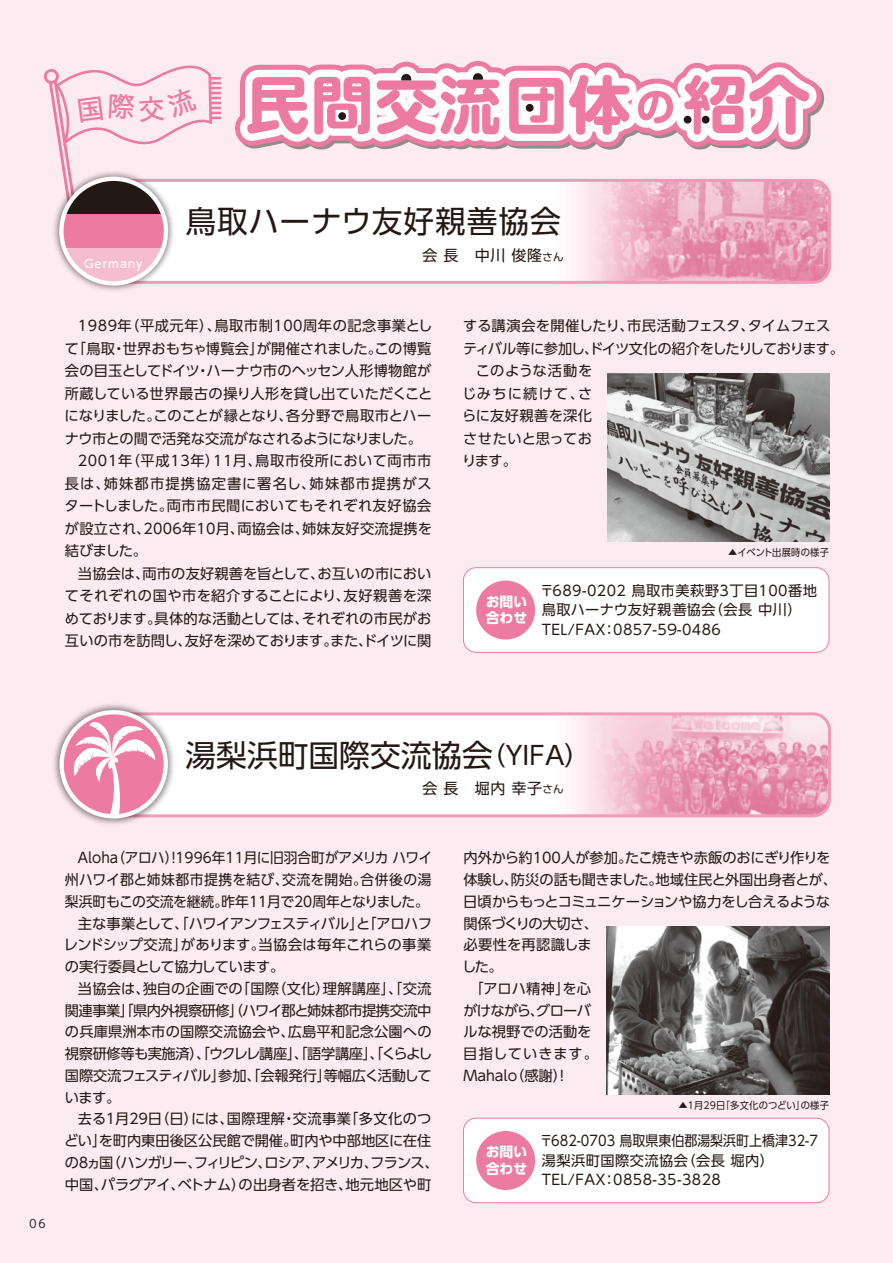
<style>
.page{position:relative;width:893px;height:1263px;background:#fcebf1}
.page>*{position:absolute;margin:0;border:0;box-sizing:border-box;transform-origin:0 0}
.t1{font:30.75px "UD Shin Go Pro";color:#231815}
.t2{font:30.75px "UD Shin Go Pro";letter-spacing:.03em;color:#231815}
.t3{font:15px "UD Shin Go Pro";letter-spacing:.04em;color:#231815}
.t4{font:700 15px "Prestige Elite Std";color:#231815}
.t5{font:14.25px "UD Shin Go Pro";color:#231815}
.t6{font:14.25px/19.5px "UD Shin Go Pro";letter-spacing:.03em;color:#231815}
.t7{font:14.25px/19.5px "UD Shin Go Pro";letter-spacing:.03em;color:#231815;scale:.91 1}
.t8{font:14.25px "UD Shin Go Pro";letter-spacing:-.045em;color:#231815}
.t9{font:14.25px "UD Shin Go Pro";letter-spacing:-.025em;color:#231815}
.t10{font:14.25px "UD Shin Go Pro";letter-spacing:.02em;color:#231815}
.t11{font:14.25px "UD Shin Go Pro";letter-spacing:-.03em;color:#231815}
.t12{font:14.25px "UD Shin Go Pro";letter-spacing:.045em;color:#231815}
.t13{font:14.25px "UD Shin Go Pro";color:#231815;scale:.96 1}
.t14{font:14.25px "UD Shin Go Pro";letter-spacing:-.09em;color:#231815}
.t15{font:14.25px "UD Shin Go Pro";letter-spacing:-.035em;color:#231815}
.t16{font:14.25px "UD Shin Go Pro";letter-spacing:.035em;color:#231815}
.t17{font:14.25px "UD Shin Go Pro";letter-spacing:.025em;color:#231815}
.t18{font:14.25px "UD Shin Go Pro";letter-spacing:-.04em;color:#231815}
.t19{font:14.25px "UD Shin Go Pro";letter-spacing:.085em;color:#231815}
.t20{font:14.25px "UD Shin Go Pro";letter-spacing:-.055em;color:#231815}
.t21{font:14.25px "UD Shin Go Pro";letter-spacing:.08em;color:#231815}
.t22{font:14.25px "UD Shin Go Pro";letter-spacing:.055em;color:#231815}
.t23{font:700 13.8px/16.2px "UD Shin Go Pro";letter-spacing:-.005em;color:#fff}
.t24{font:500 11.4px "UD Shin Go Pro";letter-spacing:.09em;color:#fff}
.t25{font:9.75px "UD Shin Go Pro";letter-spacing:.025em;color:#231815;scale:.95 1}
.s1{font-size:10.5px}
.s2{font-size:25.5px}
</style>
<div class="page">
<img style="left:607px;top:373px;width:66px;height:168px">
<img style="left:606px;top:926px;width:223px;height:168px">
<svg style="left:224px;top:712px;width:607px;height:106px;background:#f7dbe4"></svg>
<img style="left:53px;top:704px;width:171px;height:120px">
<div style="left:60px;top:710px;width:108px;height:108px;border:9px solid #fff;border-radius:50%"></div>
<div style="left:64px;top:714px;width:100px;height:100px;background:#ec7aa1;border-radius:50%"></div>
<svg style="left:224px;top:281px;width:449px;height:3px"></svg>
<div style="left:463px;top:568px;width:366px;height:84px;background:#fff;border-radius:13px"></div>
<div style="left:463px;top:567px;width:366px;height:86px;border:1px solid #ec7aa1;border-radius:13px"></div>
<img style="left:673px;top:281px;width:157px;height:353px">
<div style="left:476px;top:580px;width:59px;height:59px;background:#ec7aa1;border-radius:50%"></div>
<div style="left:463px;top:1118px;width:366px;height:85px;background:#fff;border-radius:13px"></div>
<div style="left:463px;top:1118px;width:366px;height:85px;border:1px solid #ec7aa1;border-radius:13px"></div>
<div style="left:476px;top:1131px;width:59px;height:59px;background:#ec7aa1;border-radius:50%"></div>
<svg style="left:73px;top:720px;width:83px;height:94px"></svg>
<svg style="left:47px;top:61px;width:784px;height:220px"></svg>
<p class="t24" style="left:84px;top:255px;width:60px">Germany</p>
<h1 class="t2" style="left:185px;top:196px;width:377px">鳥取ハーナウ友好親善協会</h1>
<p class="t3" style="left:422px;top:244px;width:143px">会 長　中川 俊隆<span class="s1">さん</span></p>
<p class="t16" style="left:78px;top:314px;width:356px">1989年（平成元年）、鳥取市制100周年の記念事業とし</p>
<p class="t5" style="left:65px;top:337px;width:368px">て「鳥取・世界おもちゃ博覧会」が開催されました。この博覧</p>
<p class="t5" style="left:65px;top:359px;width:368px">会の目玉としてドイツ・ハーナウ市のヘッセン人形博物館が</p>
<p class="t5" style="left:65px;top:382px;width:369px">所蔵している世界最古の操り人形を貸し出ていただくこと</p>
<p class="t5" style="left:64px;top:404px;width:368px">になりました。このことが縁となり、各分野で鳥取市とハー</p>
<p class="t11" style="left:65px;top:427px;width:359px">ナウ市との間で活発な交流がなされるようになりました。</p>
<p class="t12" style="left:78px;top:449px;width:355px">2001年（平成13年）11月、鳥取市役所において両市市</p>
<p class="t19" style="left:65px;top:472px;width:368px">長は、姉妹都市提携協定書に署名し、姉妹都市提携がス</p>
<p class="t6" style="left:65px;top:496px;width:368px">タートしました。両市市民間においてもそれぞれ友好協会</p>
<p class="t5" style="left:65px;top:517px;width:368px">が設立され、2006年10月、両協会は、姉妹友好交流提携を</p>
<p class="t5" style="left:65px;top:539px;width:84px">結びました。</p>
<p class="t5" style="left:78px;top:562px;width:355px">当協会は、両市の友好親善を旨として、お互いの市におい</p>
<p class="t10" style="left:65px;top:584px;width:368px">てそれぞれの国や市を紹介することにより、友好親善を深</p>
<p class="t5" style="left:65px;top:607px;width:368px">めております。具体的な活動としては、それぞれの市民がお</p>
<p class="t5" style="left:65px;top:629px;width:368px">互いの市を訪問し、友好を深めております。また、ドイツに関</p>
<p class="t5" style="left:463px;top:314px;width:369px">する講演会を開催したり、市民活動フェスタ、タイムフェス</p>
<p class="t8" style="left:463px;top:337px;width:383px">ティバル等に参加し、ドイツ文化の紹介をしたりしております。</p>
<p class="t12" style="left:476px;top:359px;width:118px">このような活動を</p>
<p class="t21" style="left:462px;top:382px;width:132px">じみちに続けて、さ</p>
<p class="t10" style="left:462px;top:404px;width:131px">らに友好親善を深化</p>
<p class="t5" style="left:463px;top:427px;width:131px">させたいと思ってお</p>
<p class="t5" style="left:462px;top:449px;width:56px">ります。</p>
<p class="t23" style="left:486px;top:593px;width:43px">お問い合わせ</p>
<p class="t25" style="left:728px;top:545px;width:108px">▲イベント出展時の様子</p>
<p class="t6" style="left:540px;top:580px;width:279px">〒689-0202 鳥取市美萩野3丁目100番地鳥取ハーナウ友好親善協会（会長 中川）<br>TEL/FAX：0857-59-0486</p>
<h1 class="t1" style="left:185px;top:730px;width:406px">湯梨浜町国際交流協会<span class="s2">（ＹＩＦＡ）</span></h1>
<p class="t3" style="left:422px;top:776px;width:143px">会 長　堀内 幸子<span class="s1">さん</span></p>
<p class="t4" style="left:29px;top:1215px;width:19px">06</p>
<p class="t13" style="left:78px;top:846px;width:370px">Aloha（アロハ）！1996年11月に旧羽合町がアメリカ ハワイ</p>
<p class="t6" style="left:65px;top:869px;width:368px">州ハワイ郡と姉妹都市提携を結び、交流を開始。合併後の湯</p>
<p class="t5" style="left:65px;top:890px;width:365px">梨浜町もこの交流を継続。昨年11月で20周年となりました。</p>
<p class="t8" style="left:78px;top:912px;width:356px">主な事業として、「ハワイアンフェスティバル」と「アロハフ</p>
<p class="t5" style="left:64px;top:933px;width:369px">レンドシップ交流」があります。当協会は毎年これらの事業</p>
<p class="t9" style="left:65px;top:955px;width:221px">の実行委員として協力しています。</p>
<p class="t5" style="left:78px;top:977px;width:355px">当協会は、独自の企画での「国際（文化）理解講座」、「交流</p>
<p class="t15" style="left:65px;top:999px;width:368px">関連事業」「県内外視察研修」（ハワイ郡と姉妹都市提携交流中</p>
<p class="t5" style="left:65px;top:1020px;width:368px">の兵庫県洲本市の国際交流協会や、広島平和記念公園への</p>
<p class="t9" style="left:65px;top:1042px;width:369px">視察研修等も実施済）、「ウクレレ講座」、「語学講座」、「くらよし</p>
<p class="t5" style="left:65px;top:1064px;width:368px">国際交流フェスティバル」参加、「会報発行」等幅広く活動して</p>
<p class="t5" style="left:65px;top:1086px;width:57px">います。</p>
<p class="t17" style="left:78px;top:1107px;width:355px">去る１月２９日（日）には、国際理解・交流事業「多文化のつ</p>
<p class="t5" style="left:64px;top:1129px;width:369px">どい」を町内東田後区公民館で開催。町内や中部地区に在住</p>
<p class="t14" style="left:65px;top:1151px;width:375px">の８ヵ国（ハンガリー、フィリピン、ロシア、アメリカ、フランス、</p>
<p class="t5" style="left:65px;top:1172px;width:368px">中国、パラグアイ、ベトナム）の出身者を招き、地元地区や町</p>
<p class="t5" style="left:463px;top:846px;width:368px">内外から約100人が参加。たこ焼きや赤飯のおにぎり作りを</p>
<p class="t5" style="left:463px;top:868px;width:375px">体験し、防災の話も聞きました。地域住民と外国出身者とが、</p>
<p class="t18" style="left:463px;top:890px;width:368px">日頃からもっとコミュニケーションや協力をし合えるような</p>
<p class="t11" style="left:463px;top:911px;width:136px">関係づくりの大切さ、</p>
<p class="t10" style="left:463px;top:933px;width:130px">必要性を再認識しま</p>
<p class="t5" style="left:462px;top:955px;width:42px">した。</p>
<p class="t5" style="left:469px;top:977px;width:123px">「アロハ精神」を心</p>
<p class="t20" style="left:463px;top:998px;width:129px">がけながら、グローバ</p>
<p class="t5" style="left:463px;top:1020px;width:129px">ルな視野での活動を</p>
<p class="t22" style="left:463px;top:1042px;width:136px">目指していきます。</p>
<p class="t5" style="left:463px;top:1064px;width:107px">Mahalo（感謝）！</p>
<p class="t23" style="left:486px;top:1144px;width:43px">お問い合わせ</p>
<p class="t25" style="left:678px;top:1098px;width:160px">▲1月29日「多文化のつどい」の様子</p>
<p class="t7" style="left:540px;top:1131px;width:307px">〒682-0703 鳥取県東伯郡湯梨浜町上橋津32-7湯梨浜町国際交流協会（会長 堀内）<br>TEL/FAX：0858-35-3828</p>
</div>
